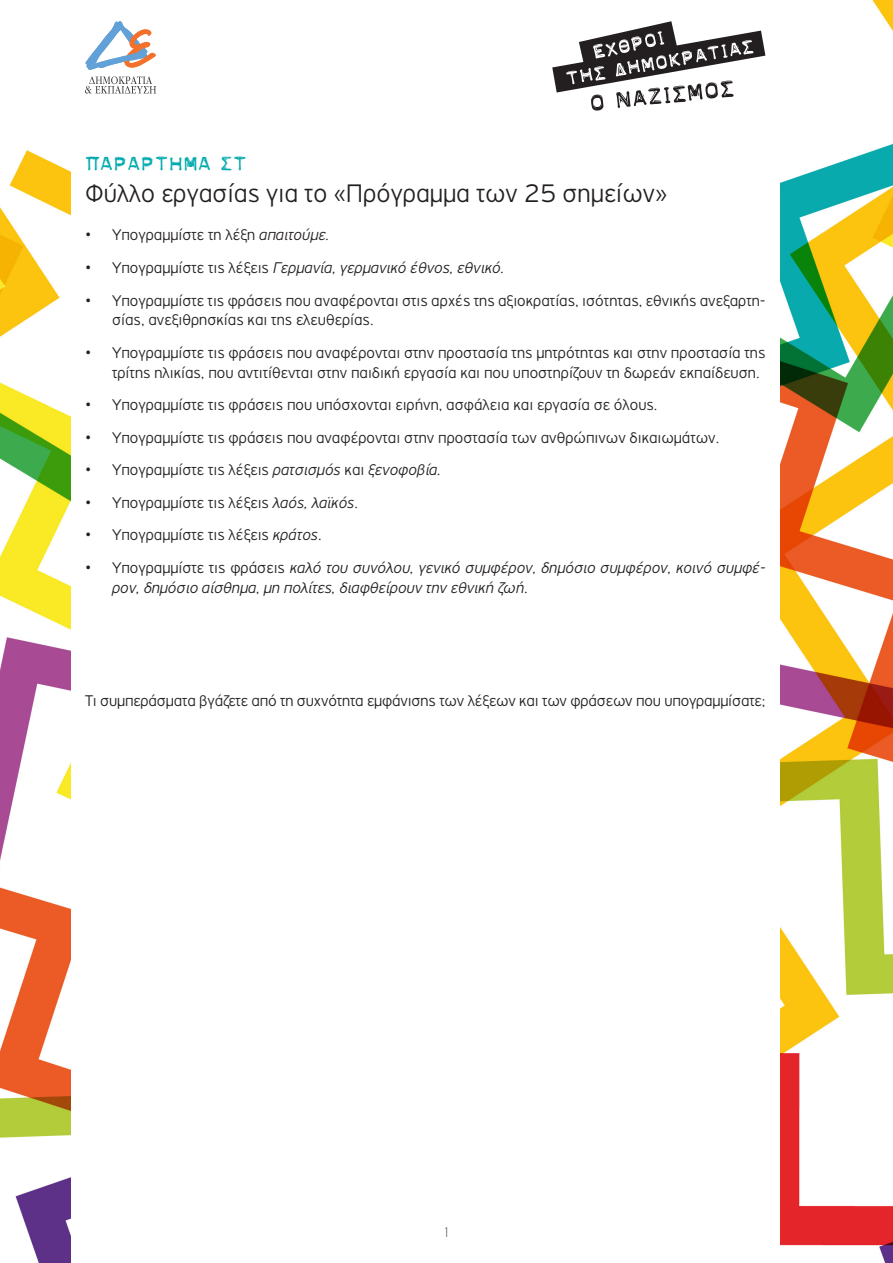
<style>
.page{position:relative;width:893px;height:1263px;background:#fff}
.page>*{position:absolute;margin:0;border:0;box-sizing:border-box;transform-origin:0 0}
.medium_title{font:300 27px "PF Highway Gothic";color:#231f20}
.body_justified{font:21px "PF Tapeomatic Low Pressure";color:#00aaad}
.body_justified-2{font:300 16.5px/19.8px "PF Highway Gothic";color:#231f20}
.t1{font:italic 300 16.5px/19.8px "PF Highway Gothic";color:#231f20}
.body{font:100 15px "PF Highway Gothic";color:#57585a}
.s1{font-style:italic}
.s2{font-style:normal}
</style>
<div class="page">
<svg style="left:85px;top:21px;width:71px;height:49px"></svg>
<svg style="left:85px;top:76px;width:71px;height:18px"></svg>
<svg style="left:552px;top:21px;width:213px;height:90px"></svg>
<img style="left:780px;top:0;width:113px;height:1263px">
<img style="left:0;top:150px;width:70px;height:1113px">
<p class="body_justified" style="left:85px;top:151px;width:163px">ΠΑΡΑΡΤΗΜΑ ΣΤ</p>
<p class="medium_title" style="left:85px;top:179px;width:584px">Φύλλο εργασίας για το «Πρόγραμμα των 25 σημείων»</p>
<p class="body_justified-2" style="left:85px;top:225px;width:246px">• Υπογραμμίστε τη λέξη <span class="s1">απαιτούμε.</span></p>
<p class="t1" style="left:85px;top:258px;width:421px"><span class="s2">• Υπογραμμίστε τις λέξεις</span> Γερμανία, γερμανικό έθνος, εθνικό.</p>
<p class="body_justified-2" style="left:112px;top:290px;width:655px;text-indent:-27px">• Υπογραμμίστε τις φράσεις που αναφέρονται στις αρχές της αξιοκρατίας, ισότητας, εθνικής ανεξαρτη&shy;σίας, ανεξιθρησκίας και της ελευθερίας.</p>
<p class="body_justified-2" style="left:112px;top:342px;width:655px;text-indent:-27px">• Υπογραμμίστε τις φράσεις που αναφέρονται στην προστασία της μητρότητας και στην προστασία της τρίτης ηλικίας, που αντιτίθενται στην παιδική εργασία και που υποστηρίζουν τη δωρεάν εκπαίδευση.</p>
<p class="body_justified-2" style="left:85px;top:395px;width:574px">• Υπογραμμίστε τις φράσεις που υπόσχονται ειρήνη, ασφάλεια και εργασία σε όλους.</p>
<p class="body_justified-2" style="left:85px;top:427px;width:636px">• Υπογραμμίστε τις φράσεις που αναφέρονται στην προστασία των ανθρώπινων δικαιωμάτων.</p>
<p class="body_justified-2" style="left:85px;top:460px;width:358px">• Υπογραμμίστε τις λέξεις <span class="s1">ρατσισμός</span> και <span class="s1">ξενοφοβία.</span></p>
<p class="body_justified-2" style="left:85px;top:493px;width:275px">• Υπογραμμίστε τις λέξεις <span class="s1">λαός, λαϊκός</span>.</p>
<p class="body_justified-2" style="left:85px;top:525px;width:238px">• Υπογραμμίστε τις λέξεις <span class="s1">κράτος</span>.</p>
<p class="t1" style="left:112px;top:558px;width:655px;text-indent:-27px"><span class="s2">• Υπογραμμίστε τις φράσεις</span> καλό του συνόλου, γενικό συμφέρον, δημόσιο συμφέρον, κοινό συμφέ&shy;ρον, δημόσιο αίσθημα, μη πολίτες, διαφθείρουν την εθνική ζωή<span class="s2">.</span></p>
<p class="body_justified-2" style="left:85px;top:691px;width:682px">Τι συμπεράσματα βγάζετε από τη συχνότητα εμφάνισης των λέξεων και των φράσεων που υπογραμμίσατε;</p>
<p class="body" style="left:442px;top:1225px;width:10px">1</p>
</div>
